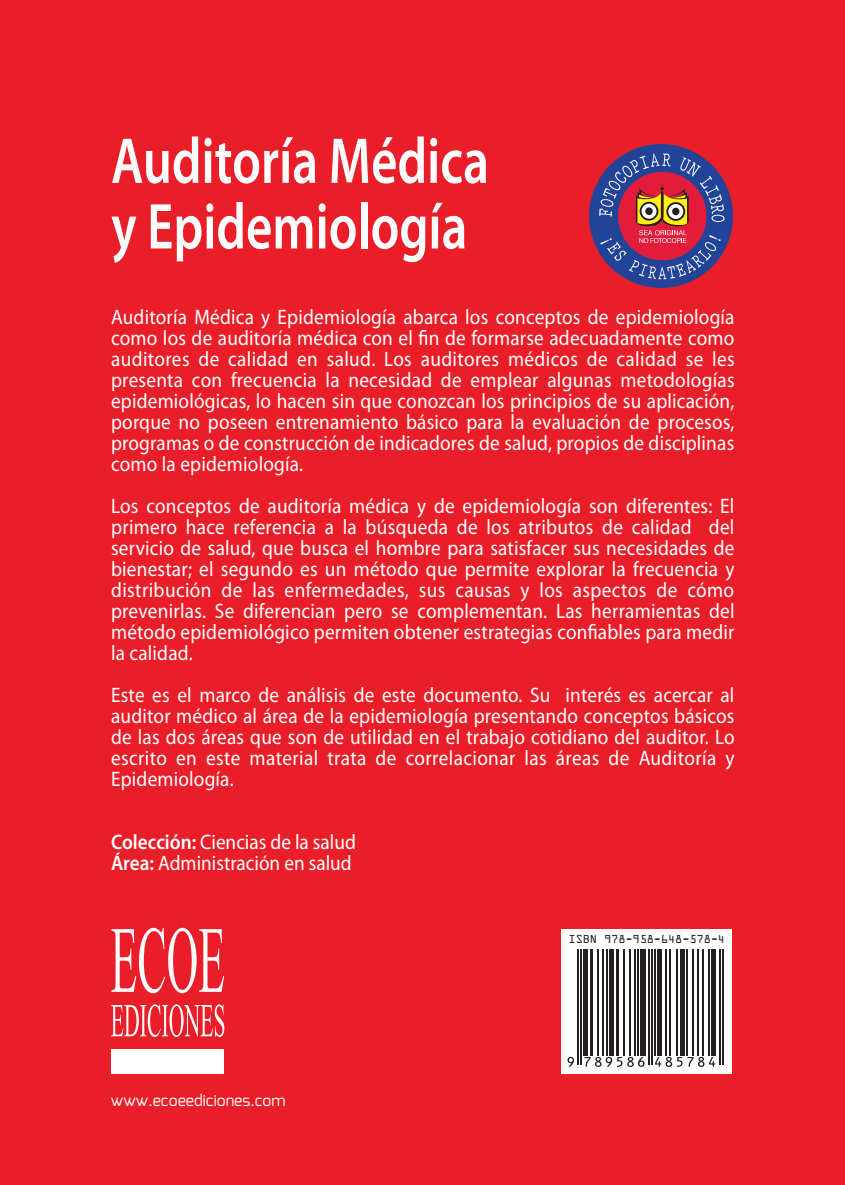
<style>
.page{position:relative;width:845px;height:1185px;background:#fff}
.page>*{position:absolute;margin:0;border:0;box-sizing:border-box;transform-origin:0 0}
.t1{font:600 65.27px/65.6px "Myriad Pro";color:#fff;scale:.78 1}
.t2{font:21px/21px "Myriad Pro";letter-spacing:.01em;color:#fff;text-align:justify;scale:.92 1}
.t3{font:15.58px "Exo";color:#fff}
.t4{font:12.25px "OCRA Extended";color:#231f20;scale:.96 1}
.s1{font-weight:600}
</style>
<div class="page">
<div style="left:0;top:0;width:844px;height:1184px;background:#e91e28"></div>
<svg style="left:111px;top:927px;width:113px;height:66px"></svg>
<svg style="left:111px;top:1004px;width:113px;height:32px"></svg>
<div style="left:111px;top:1049px;width:113px;height:24px;background:#fff"></div>
<div style="left:589px;top:144px;width:144px;height:144px;background:#214499;border-radius:50%"></div>
<svg style="left:599px;top:153px;width:125px;height:126px"></svg>
<div style="left:645px;top:207px;width:7px;height:8px;background:#231f20;border-radius:50%"></div>
<svg style="left:561px;top:929px;width:170px;height:144px;background:#d8d7d7"></svg>
<hr style="left:577px;top:949px;width:1px;height:115px;background:#231f20">
<hr style="left:580px;top:949px;width:1px;height:115px;background:#231f20">
<hr style="left:583px;top:949px;width:4px;height:106px;background:#231f20">
<hr style="left:589px;top:949px;width:3px;height:106px;background:#231f20">
<hr style="left:597px;top:949px;width:1px;height:106px;background:#231f20">
<hr style="left:602px;top:949px;width:1px;height:106px;background:#231f20">
<hr style="left:606px;top:949px;width:1px;height:106px;background:#231f20">
<div style="left:609px;top:949px;width:5px;height:106px;background:#231f20"></div>
<hr style="left:616px;top:949px;width:2px;height:106px;background:#231f20">
<hr style="left:623px;top:949px;width:1px;height:106px;background:#231f20">
<hr style="left:629px;top:949px;width:2px;height:106px;background:#231f20">
<hr style="left:634px;top:949px;width:1px;height:106px;background:#231f20">
<hr style="left:637px;top:949px;width:1px;height:106px;background:#231f20">
<div style="left:640px;top:949px;width:6px;height:106px;background:#231f20"></div>
<hr style="left:648px;top:949px;width:1px;height:115px;background:#231f20">
<hr style="left:651px;top:949px;width:1px;height:115px;background:#231f20">
<hr style="left:654px;top:949px;width:1px;height:106px;background:#231f20">
<hr style="left:657px;top:949px;width:4px;height:106px;background:#231f20">
<hr style="left:665px;top:949px;width:1px;height:106px;background:#231f20">
<hr style="left:669px;top:949px;width:1px;height:106px;background:#231f20">
<hr style="left:675px;top:949px;width:2px;height:106px;background:#231f20">
<hr style="left:680px;top:949px;width:4px;height:106px;background:#231f20">
<hr style="left:686px;top:949px;width:1px;height:106px;background:#231f20">
<hr style="left:692px;top:949px;width:1px;height:106px;background:#231f20">
<hr style="left:697px;top:949px;width:1px;height:106px;background:#231f20">
<hr style="left:702px;top:949px;width:1px;height:106px;background:#231f20">
<hr style="left:708px;top:949px;width:1px;height:106px;background:#231f20">
<hr style="left:711px;top:949px;width:4px;height:106px;background:#231f20">
<hr style="left:718px;top:949px;width:2px;height:115px;background:#231f20">
<hr style="left:722px;top:949px;width:1px;height:115px;background:#231f20">
<svg style="left:567px;top:1056px;width:7px;height:10px"></svg>
<svg style="left:584px;top:1056px;width:60px;height:10px"></svg>
<svg style="left:655px;top:1056px;width:60px;height:10px"></svg>
<h1 class="t1" style="left:111px;top:126px;width:486px">Auditoría Médica y Epidemiología</h1>
<p class="t2" style="left:111px;top:307px;width:679px">Auditoría Médica y Epidemiología abarca los conceptos de epidemiología como los de auditoría médica con el fin de formarse adecuadamente como auditores de calidad en salud. Los auditores médicos de calidad se les presenta con frecuencia la necesidad de emplear algunas metodologías epidemiológicas, lo hacen sin que conozcan los principios de su aplicación, porque no poseen entrenamiento básico para la evaluación de procesos, programas o de construcción de indicadores de salud, propios de disciplinas como la epidemiología.</p>
<p class="t2" style="left:111px;top:496px;width:679px">Los conceptos de auditoría médica y de epidemiología son diferentes: El primero hace referencia a la búsqueda de los atributos de calidad del servicio de salud, que busca el hombre para satisfacer sus necesidades de bienestar; el segundo es un método que permite explorar la frecuencia y distribución de las enfermedades, sus causas y los aspectos de cómo prevenirlas. Se diferencian pero se complementan. Las herramientas del método epidemiológico permiten obtener estrategias confiables para medir la calidad.</p>
<p class="t2" style="left:111px;top:685px;width:679px">Este es el marco de análisis de este documento. Su interés es acercar al auditor médico al área de la epidemiología presentando conceptos básicos de las dos áreas que son de utilidad en el trabajo cotidiano del auditor. Lo escrito en este material trata de correlacionar las áreas de Auditoría y Epidemiología.</p>
<p class="t2" style="left:111px;top:832px;width:267px"><span class="s1">Colección:</span> Ciencias de la salud<br><span class="s1">Área:</span> Administración en salud</p>
<p class="t3" style="left:111px;top:1089px;width:176px">www.ecoeediciones.com</p>
<p class="t4" style="left:568px;top:932px;width:164px">ISBN 978-958-648-578-4</p>
</div>
